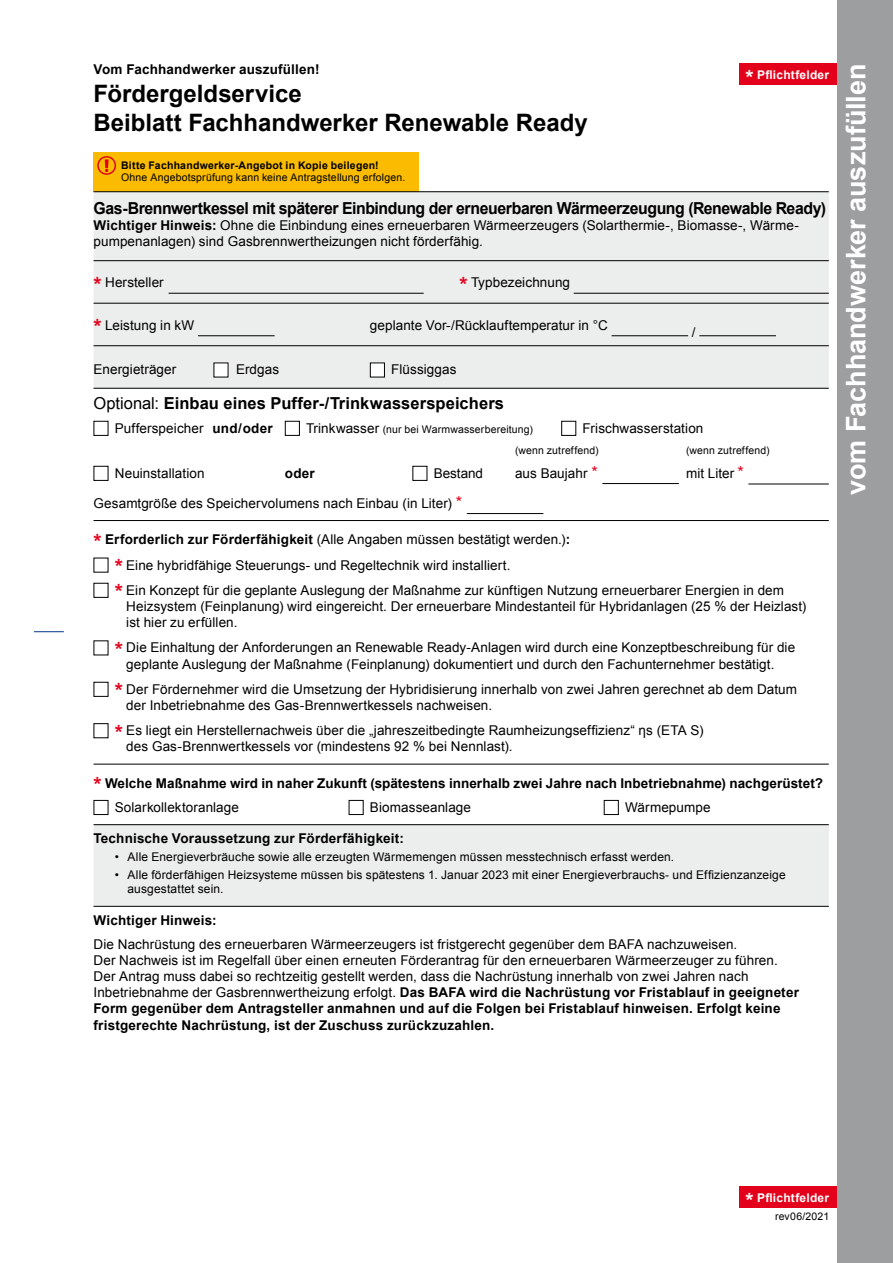
<style>
.page{position:relative;width:893px;height:1263px;background:#fff}
.page>*{position:absolute;margin:0;border:0;box-sizing:border-box;transform-origin:0 0}
.t1{font:700 27px "Arial";color:#fff}
.t2{font:700 24px/28.8px "Arial";color:#000}
.t3{font:700 16.5px "Arial";letter-spacing:-.025em;color:#000;scale:.96 1}
.t4{font:700 16.5px "Arial";letter-spacing:.005em;color:#000}
.t5{font:13.5px/16.2px "Arial";letter-spacing:.005em;color:#000}
.t6{font:700 13.5px/24px "Arial";letter-spacing:.01em;color:#000}
.t7{font:12px/14.4px "Arial";letter-spacing:.01em;color:#000}
.t8{font:700 12px "Arial";letter-spacing:.02em;color:#fff}
.t9{font:10.5px "Arial";letter-spacing:.015em;color:#000}
.t10{font:700 10.5px "Arial";letter-spacing:.02em;color:#000}
.s1{font-weight:700}
.s2{font-weight:700;font-size:21px;color:#e2001a}
.s3{font-weight:400}
.s4{font-size:13.5px}
.s5{font-size:16.5px;color:#e2001a}
.s6{font-size:21px;color:#e2001a}
.s7{font-size:21px}
</style>
<div class="page">
<hr style="left:34px;top:631px;width:30px;height:1px;background:#00378b">
<div style="left:740px;top:1186px;width:153px;height:22px;background:#e2001a"></div>
<div style="left:740px;top:64px;width:153px;height:21px;background:#e2001a"></div>
<div style="left:94px;top:152px;width:325px;height:40px;background:#fabb00"></div>
<svg style="left:97px;top:156px;width:19px;height:19px"></svg>
<div style="left:838px;top:0;width:55px;height:1263px;background:#9c9e9f"></div>
<svg style="left:94px;top:192px;width:735px;height:714px"></svg>
<hr style="left:94px;top:260px;width:735px;height:1px;background:#000">
<hr style="left:94px;top:345px;width:735px;height:1px;background:#000">
<hr style="left:94px;top:824px;width:735px;height:1px;background:#000">
<hr style="left:94px;top:906px;width:735px;height:1px;background:#000">
<hr style="left:94px;top:388px;width:735px;height:1px;background:#000">
<hr style="left:94px;top:303px;width:735px;height:1px;background:#000">
<hr style="left:94px;top:520px;width:735px;height:1px;background:#000">
<hr style="left:94px;top:764px;width:735px;height:1px;background:#000">
<hr style="left:94px;top:191px;width:735px;height:1px;background:#000">
<hr style="left:169px;top:293px;width:255px;height:1px;background:#000">
<hr style="left:574px;top:293px;width:255px;height:1px;background:#000">
<hr style="left:198px;top:335px;width:77px;height:1px;background:#000">
<hr style="left:612px;top:335px;width:76px;height:1px;background:#000">
<hr style="left:699px;top:335px;width:77px;height:1px;background:#000">
<div style="left:214px;top:363px;width:14px;height:14px;background:#fff"></div>
<div style="left:370px;top:363px;width:14px;height:14px;background:#fff"></div>
<div style="left:370px;top:363px;width:15px;height:14px;border:1px solid #000"></div>
<div style="left:94px;top:421px;width:14px;height:14px;background:#fff"></div>
<div style="left:94px;top:421px;width:14px;height:15px;border:1px solid #000"></div>
<div style="left:285px;top:421px;width:14px;height:14px;background:#fff"></div>
<div style="left:285px;top:421px;width:15px;height:15px;border:1px solid #000"></div>
<div style="left:562px;top:421px;width:14px;height:14px;background:#fff"></div>
<div style="left:561px;top:421px;width:15px;height:15px;border:1px solid #000"></div>
<div style="left:94px;top:466px;width:14px;height:14px;background:#fff"></div>
<div style="left:94px;top:466px;width:14px;height:15px;border:1px solid #000"></div>
<div style="left:413px;top:466px;width:14px;height:14px;background:#fff"></div>
<div style="left:412px;top:466px;width:15px;height:15px;border:1px solid #000"></div>
<hr style="left:602px;top:483px;width:77px;height:1px;background:#000">
<hr style="left:748px;top:484px;width:81px;height:1px;background:#000">
<hr style="left:467px;top:513px;width:76px;height:1px;background:#000">
<div style="left:94px;top:558px;width:14px;height:14px;background:#fff"></div>
<div style="left:94px;top:583px;width:14px;height:14px;background:#fff"></div>
<div style="left:94px;top:583px;width:14px;height:15px;border:1px solid #000"></div>
<div style="left:94px;top:641px;width:14px;height:14px;background:#fff"></div>
<div style="left:94px;top:682px;width:14px;height:14px;background:#fff"></div>
<div style="left:94px;top:682px;width:14px;height:15px;border:1px solid #000"></div>
<div style="left:94px;top:724px;width:14px;height:14px;background:#fff"></div>
<div style="left:94px;top:723px;width:14px;height:15px;border:1px solid #000"></div>
<div style="left:94px;top:800px;width:14px;height:14px;background:#fff"></div>
<div style="left:94px;top:800px;width:14px;height:15px;border:1px solid #000"></div>
<div style="left:349px;top:800px;width:14px;height:14px;background:#fff"></div>
<div style="left:349px;top:800px;width:15px;height:15px;border:1px solid #000"></div>
<div style="left:604px;top:800px;width:14px;height:14px;background:#fff"></div>
<div style="left:604px;top:800px;width:15px;height:15px;border:1px solid #000"></div>
<p class="t6" style="left:94px;top:57px;width:227px">Vom Fachhandwerker auszufüllen!</p>
<h2 class="t2" style="left:94px;top:80px;width:496px">Fördergeldservice<br>Beiblatt Fachhandwerker Renewable Ready</h2>
<p class="t10" style="left:121px;top:158px;width:259px">Bitte Fachhandwerker-Angebot in Kopie beilegen!</p>
<p class="t9" style="left:121px;top:171px;width:286px">Ohne Angebotsprüfung kann keine Antragstellung erfolgen.</p>
<p class="t3" style="left:94px;top:197px;width:764px">Gas-Brennwertkessel mit späterer Einbindung der erneuerbaren Wärmeerzeugung (Renewable Ready)</p>
<p class="t5" style="left:94px;top:217px;width:707px"><span class="s1">Wichtiger Hinweis:</span> Ohne die Einbindung eines erneuerbaren Wärmeerzeugers (Solarthermie-, Biomasse-, Wärme&shy;pumpenanlagen) sind Gasbrennwertheizungen nicht förderfähig.</p>
<p class="t5" style="left:94px;top:275px;width:72px"><span class="s2">*</span> Hersteller</p>
<p class="t5" style="left:460px;top:275px;width:112px"><span class="s2">*</span> Typbezeichnung</p>
<p class="t5" style="left:94px;top:317px;width:102px"><span class="s2">*</span> Leistung in kW</p>
<p class="t5" style="left:370px;top:317px;width:239px">geplante Vor-/Rücklauftemperatur in °C</p>
<p class="t5" style="left:692px;top:325px;width:5px">/</p>
<p class="t5" style="left:94px;top:362px;width:84px">Energieträger</p>
<p class="t5" style="left:236px;top:362px;width:45px">Erdgas</p>
<p class="t5" style="left:391px;top:362px;width:67px">Flüssiggas</p>
<p class="t4" style="left:94px;top:392px;width:412px"><span class="s3">Optional:</span> Einbau eines Puffer-/Trinkwasserspeichers</p>
<p class="t5" style="left:115px;top:420px;width:159px">Pufferspeicher <span class="s1">und/oder</span></p>
<p class="t9" style="left:306px;top:422px;width:228px"><span class="s4">Trinkwasser</span> (nur bei Warmwasserbereitung)</p>
<p class="t5" style="left:583px;top:420px;width:122px">Frischwasserstation</p>
<p class="t9" style="left:515px;top:443px;width:85px">(wenn zutreffend)</p>
<p class="t9" style="left:686px;top:443px;width:85px">(wenn zutreffend)</p>
<p class="t5" style="left:115px;top:465px;width:91px">Neuinstallation</p>
<p class="t6" style="left:285px;top:461px;width:31px">oder</p>
<p class="t5" style="left:434px;top:465px;width:51px">Bestand</p>
<p class="t5" style="left:515px;top:465px;width:84px">aus Baujahr <span class="s5">*</span></p>
<p class="t5" style="left:686px;top:465px;width:59px">mit Liter <span class="s5">*</span></p>
<p class="t5" style="left:94px;top:495px;width:370px">Gesamtgröße des Speichervolumens nach Einbau (in Liter) <span class="s5">*</span></p>
<p class="t5" style="left:115px;top:527px;width:671px;line-height:25.2px;text-indent:-21px"><span class="s2">*</span> <span class="s1">Erforderlich zur Förderfähigkeit</span> (Alle Angaben müssen bestätigt werden.)<span class="s1">:<br></span><span class="s2">*</span> Eine hybridfähige Steuerungs- und Regeltechnik wird installiert.<br><span class="s2">*</span> Ein Konzept für die geplante Auslegung der Maßnahme zur künftigen Nutzung erneuerbarer Energien in dem</p>
<p class="t5" style="left:126px;top:598px;width:681px">Heizsystem (Feinplanung) wird eingereicht. Der erneuerbare Mindestanteil für Hybridanlagen (25 % der Heizlast) ist hier zu erfüllen.</p>
<p class="t5" style="left:126px;top:640px;width:670px;text-indent:-12px"><span class="s2">*</span> Die Einhaltung der Anforderungen an Renewable Ready-Anlagen wird durch eine Konzeptbeschreibung für die geplante Auslegung der Maßnahme (Feinplanung) dokumentiert und durch den Fachunternehmer bestätigt.</p>
<p class="t5" style="left:126px;top:681px;width:672px;text-indent:-12px"><span class="s2">*</span> Der Fördernehmer wird die Umsetzung der Hybridisierung innerhalb von zwei Jahren gerechnet ab dem Datum der Inbetriebnahme des Gas-Brennwertkessels nachweisen.</p>
<p class="t5" style="left:126px;top:722px;width:579px;text-indent:-12px"><span class="s2">*</span> Es liegt ein Herstellernachweis über die „jahreszeitbedingte Raumheizungseffizienz“ ηs (ETA S) des Gas-Brennwertkessels vor (mindestens 92 % bei Nennlast).</p>
<p class="t6" style="left:115px;top:771px;width:710px;text-indent:-21px"><span class="s6">*</span> Welche Maßnahme wird in naher Zukunft (spätestens innerhalb zwei Jahre nach Inbetriebnahme) nachgerüstet?<br><span class="s3">Solarkollektoranlage</span></p>
<p class="t8" style="left:746px;top:67px;width:85px"><span class="s7">*</span> Pflichtfelder</p>
<p class="t5" style="left:370px;top:799px;width:103px">Biomasseanlage</p>
<p class="t5" style="left:625px;top:799px;width:87px">Wärmepumpe</p>
<p class="t6" style="left:94px;top:827px;width:312px">Technische Voraussetzung zur Förderfähigkeit:</p>
<p class="t7" style="left:115px;top:850px;width:561px">• Alle Energieverbräuche sowie alle erzeugten Wärmemengen müssen messtechnisch erfasst werden.</p>
<p class="t7" style="left:128px;top:868px;width:660px;text-indent:-13px">• Alle förderfähigen Heizsysteme müssen bis spätestens 1. Januar 2023 mit einer Energieverbrauchs- und Effizienzanzeige ausgestattet sein.</p>
<p class="t6" style="left:94px;top:908px;width:124px">Wichtiger Hinweis:</p>
<p class="t5" style="left:94px;top:936px;width:707px">Die Nachrüstung des erneuerbaren Wärmeerzeugers ist fristgerecht gegenüber dem BAFA nachzuweisen.<br>Der Nachweis ist im Regelfall über einen erneuten Förderantrag für den erneuerbaren Wärmeerzeuger zu führen.<br>Der Antrag muss dabei so rechtzeitig gestellt werden, dass die Nachrüstung innerhalb von zwei Jahren nach Inbetriebnahme der Gasbrennwertheizung erfolgt. <span class="s1">Das BAFA wird die Nachrüstung vor Fristablauf in geeigneter Form gegenüber dem Antragsteller anmahnen und auf die Folgen bei Fristablauf hinweisen. Erfolgt keine fristgerechte Nachrüstung, ist der Zuschuss zurückzuzahlen.</span></p>
<h1 class="t1" style="left:838px;top:494px;width:432px;rotate:-90deg">vom Fachhandwerker auszufüllen</h1>
<p class="t8" style="left:746px;top:1189px;width:85px"><span class="s7">*</span> Pflichtfelder</p>
<p class="t9" style="left:775px;top:1209px;width:56px">rev06/2021</p>
</div>
